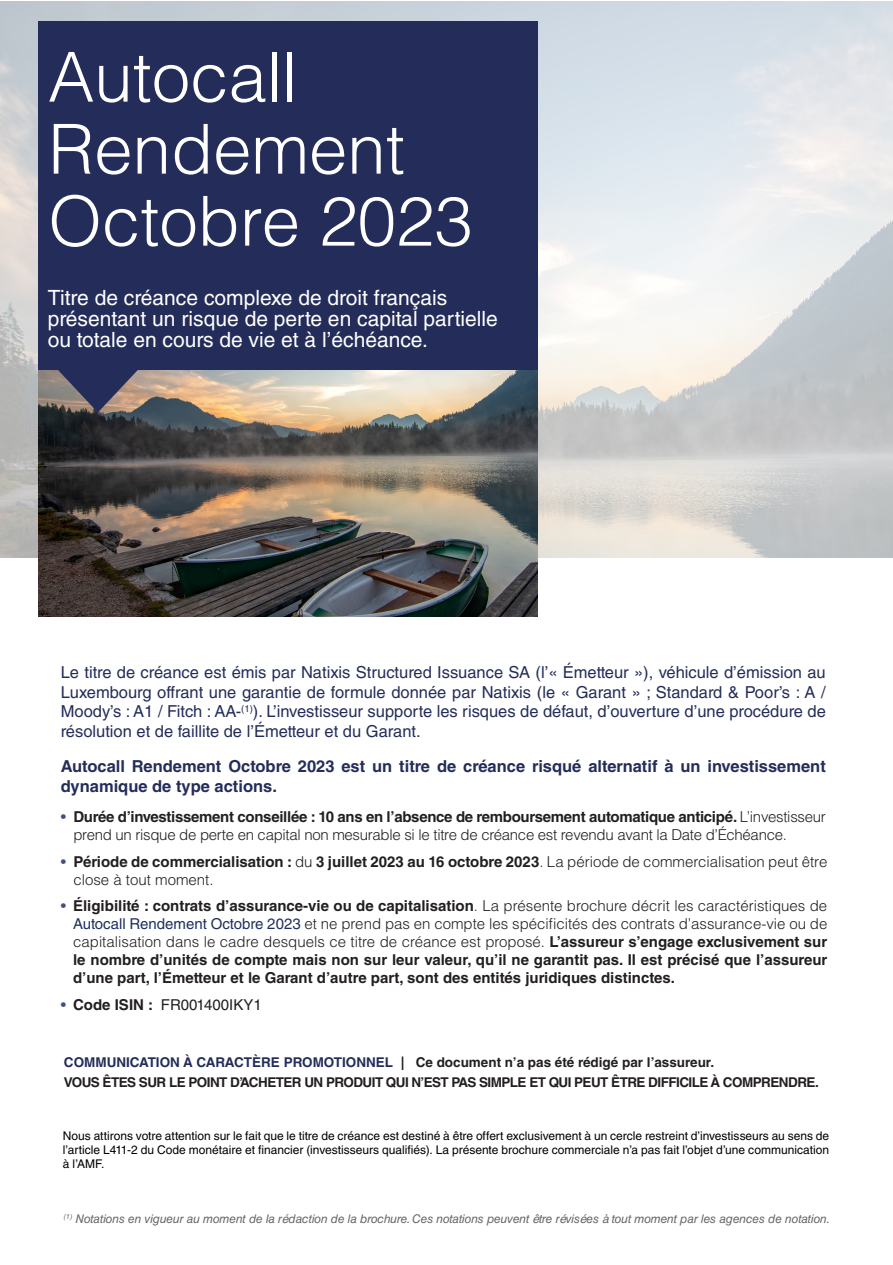
<style>
.page{position:relative;width:893px;height:1265px;background:#fff}
.page>*{position:absolute;margin:0;border:0;box-sizing:border-box;transform-origin:0 0}
.t1{font:300 69px/72px "Helvetica LT Std";color:#fff}
.t2{font:21px/21px "Helvetica LT Std";color:#fff}
.t3{font:16.5px/19.8px "Helvetica LT Std";color:#242d5a;text-align:justify}
.t4{font:700 16.5px/19.8px "Helvetica LT Std";color:#242d5a}
.t5{font:700 15px/18px "Helvetica LT Std";color:#231f20;text-align:justify}
.t6{font:300 15px/18px "Helvetica LT Std";letter-spacing:-.02em;color:#231f20}
.t7{font:300 15px/18px "Helvetica LT Std";color:#231f20}
.t8{font:15px "Helvetica LT Std";color:#231f20}
.t9{font:700 13.5px "Helvetica LT Std";letter-spacing:-.04em;color:#231f20}
.t10{font:700 13.5px "Helvetica LT Std";color:#231f20}
.t11{font:12px "Helvetica LT Std";color:#000}
.t12{font:italic 12px "Helvetica LT Std";letter-spacing:-.01em;color:#666}
.s1{font-weight:400;color:#414f89}
.s2{font-weight:700}
.s3{font-weight:300}
.s4{font-weight:400;color:#1f315e}
.s5{color:#414f89}
.s6{color:#242d5a}
</style>
<div class="page">
<img style="left:0;top:1px;width:893px;height:556px">
<img style="left:38px;top:370px;width:500px;height:247px">
<div style="left:38px;top:21px;width:500px;height:349px;background:#242d5a"></div>
<svg style="left:57px;top:370px;width:82px;height:42px;background:#655e6b"></svg>
<p class="t1" style="left:48px;top:40px;width:426px">Autocall<br>Rendement<br>Octobre 2023</p>
<p class="t2" style="left:48px;top:287px;width:452px">Titre de créance complexe de droit français présentant un risque de perte en capital partielle ou totale en cours de vie et à l’échéance.</p>
<p class="t3" style="left:61px;top:662px;width:767px">Le titre de créance est émis par Natixis Structured Issuance SA (l’« Émetteur »), véhicule d’émission au Luxembourg offrant une garantie de formule donnée par Natixis (le « Garant » ; Standard &amp; Poor’s : A / Moody’s : A1 / Fitch : AA-<sup>(1)</sup>). L’investisseur supporte les risques de défaut, d’ouverture d’une procédure de résolution et de faillite de l’Émetteur et du Garant.</p>
<p class="t4" style="left:61px;top:756px;width:767px">Autocall Rendement Octobre 2023 est un titre de créance risqué alternatif à un investissement dynamique de type actions.</p>
<p class="t6" style="left:73px;top:808px;width:754px;text-indent:-13px"><span class="s1">•</span> <span class="s2">Durée d’investissement conseillée : 10 ans en l’absence de remboursement automatique anticipé.</span> L’investisseur prend un risque de perte en capital non mesurable si le titre de créance est revendu avant la Date d’Échéance.</p>
<p class="t7" style="left:73px;top:852px;width:755px;text-indent:-13px"><span class="s1">•</span> <span class="s2">Période de commercialisation :</span> du <span class="s2">3 juillet 2023 au 16 octobre 2023</span>. La période de commercialisation peut être close à tout moment.</p>
<p class="t5" style="left:73px;top:897px;width:756px;text-indent:-12px"><span class="s1">•</span> Éligibilité : contrats d’assurance-vie ou de capitalisation<span class="s3">. La présente brochure décrit les caractéristiques de </span><span class="s4">Autocall Rendement Octobre 2023</span> <span class="s3">et ne prend pas en compte les spécificités des contrats d’assurance-vie ou de capitalisation dans le cadre desquels ce titre de créance est proposé.</span> L’assureur s’engage exclusivement sur le nombre d’unités de compte mais non sur leur valeur, qu’il ne garantit pas. Il est précisé que l’assureur d’une part, l’Émetteur et le Garant d’autre part, sont des entités juridiques distinctes.</p>
<p class="t8" style="left:61px;top:996px;width:202px"><span class="s5">•</span> <span class="s2">Code ISIN :</span> FR001400IKY1</p>
<p class="t10" style="left:64px;top:1054px;width:652px"><span class="s6">COMMUNICATION À CARACTÈRE PROMOTIONNEL</span> | Ce document n’a pas été rédigé par l’assureur.</p>
<p class="t9" style="left:64px;top:1074px;width:756px">VOUS ÊTES SUR LE POINT D’ACHETER UN PRODUIT QUI N’EST PAS SIMPLE ET QUI PEUT ÊTRE DIFFICILE À COMPRENDRE.</p>
<p class="t11" style="left:63px;top:1128px;width:768px">Nous attirons votre attention sur le fait que le titre de créance est destiné à être offert exclusivement à un cercle restreint d’investisseurs au sens de</p>
<p class="t11" style="left:63px;top:1143px;width:768px">l’article L411-2 du Code monétaire et financier (investisseurs qualifiés). La présente brochure commerciale n’a pas fait l’objet d’une communication</p>
<p class="t11" style="left:63px;top:1157px;width:43px">à l’AMF.</p>
<p class="t12" style="left:64px;top:1212px;width:768px"><sup>(1)</sup> Notations en vigueur au moment de la rédaction de la brochure. Ces notations peuvent être révisées à tout moment par les agences de notation.</p>
</div>
